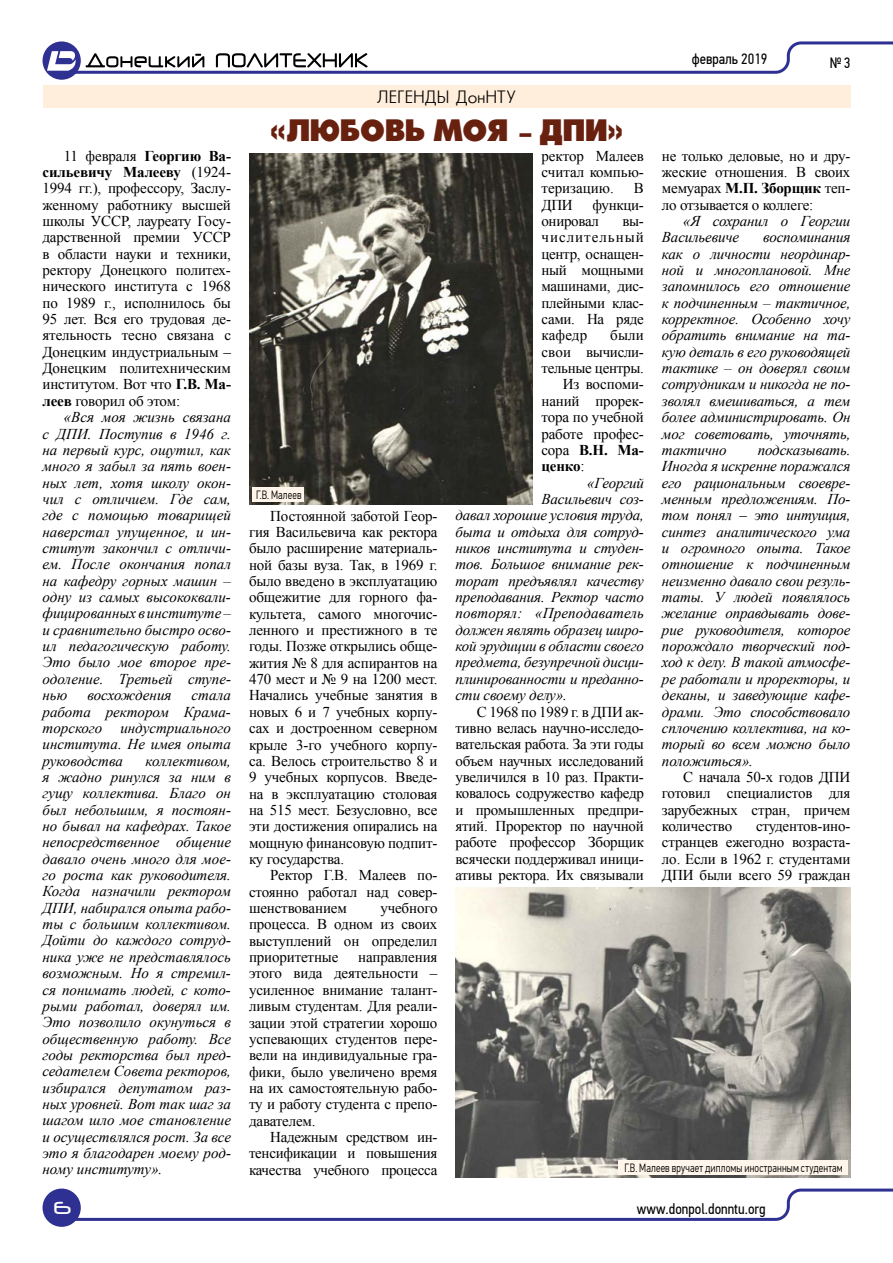
<style>
.page{position:relative;width:893px;height:1263px;background:#fff}
.page>*{position:absolute;margin:0;border:0;box-sizing:border-box;transform-origin:0 0}
.t1{font:33px "Futura Press Press";color:#69210f}
.t2{font:300 19.5px "Futura";letter-spacing:.025em;color:#000}
.t3{font:500 19.5px "Neuropol";color:#fff}
.t4{font:italic 15px/16.4px "Times New Roman";letter-spacing:-.01em;color:#000;text-align:justify}
.t5{font:15px/16.4px "Times New Roman";letter-spacing:-.01em;color:#000;text-align:justify}
.t6{font:15px "PF Din Text Cond Pro";color:#000}
.t7{font:italic 15px "Times New Roman";letter-spacing:.01em;color:#000}
.t8{font:700 15px "Times New Roman";letter-spacing:-.01em;color:#000}
.t9{font:300 12px "PF Din Text Cond Pro";letter-spacing:.015em;color:#000;scale:.9 1}
.s1{font-weight:700}
.s2{font-weight:400}
.s3{font-style:normal}
</style>
<div class="page">
<div style="left:43px;top:41px;width:38px;height:39px;background:#2e3092;border-radius:50%"></div>
<svg style="left:47px;top:41px;width:846px;height:33px"></svg>
<div style="left:43px;top:1188px;width:38px;height:39px;background:#2e3092;border-radius:50%"></div>
<svg style="left:50px;top:1188px;width:843px;height:33px"></svg>
<div style="left:43px;top:85px;width:807px;height:23px;background:#ffeedb"></div>
<img style="left:249px;top:153px;width:284px;height:352px">
<img style="left:455px;top:888px;width:395px;height:289px">
<div style="left:618px;top:1160px;width:229px;height:14px;background:#fff5ea"></div>
<div style="left:252px;top:487px;width:51px;height:15px;background:#fff5ea"></div>
<p class="t5" style="left:43px;top:147px;width:190px;text-indent:21px">11 февраля <span class="s1">Георгию Ва&shy;сильевичу Малееву</span> (1924- 1994 гг.), профессору, Заслу&shy;женному работнику высшей школы УССР, лауреату Госу&shy;дарственной премии УССР в области науки и техники, ректору Донецкого политех&shy;нического института с 1968 по 1989 г., исполнилось бы 95 лет. Вся его трудовая де&shy;ятельность тесно связана с Донецким индустриальным – Донецким политехническим институтом. Вот что <span class="s1">Г.В. Ма&shy;леев</span> говорил об этом:</p>
<p class="t4" style="left:43px;top:409px;width:190px;text-indent:21px">«Вся моя жизнь связана с ДПИ. Поступив в 1946 г. на первый курс, ощутил, как много я забыл за пять воен&shy;ных лет, хотя школу окон&shy;чил с отличием. Где сам, где с помощью товарищей наверстал упущенное, и ин&shy;ститут закончил с отличи&shy;ем. После окончания попал на кафедру горных машин – одну из самых высококвали&shy;фицированных в институте – и сравнительно быстро осво&shy;ил педагогическую работу.<br>Это было мое второе пре&shy;одоление. Третьей ступе&shy;нью</p>
<p class="t4" style="left:87px;top:687px;width:85px">восхождения</p>
<p class="t4" style="left:43px;top:687px;width:190px;text-indent:149px">стала работа ректором Крама&shy;торского индустриального института. Не имея опыта руководства</p>
<p class="t4" style="left:43px;top:752px;width:190px;text-indent:103px">коллективом, я жадно ринулся за ним в гущу коллектива. Благо он был небольшим, я постоян&shy;но бывал на кафедрах. Такое непосредственное общение давало очень много для мое&shy;го роста как руководителя.<br>Когда назначили ректором ДПИ, набирался опыта рабо&shy;ты с большим коллективом.<br>Дойти до каждого сотруд&shy;ника уже не представлялось возможным. Но я стремил&shy;ся понимать людей, с кото&shy;рыми работал, доверял им.<br>Это позволило окунуться в общественную работу. Все годы ректорства был пред&shy;седателем Совета ректоров, избирался депутатом раз&shy;ных уровней. Вот так шаг за шагом шло мое становление и осуществлялся рост. За все это я благодарен моему род&shy;ному институту».</p>
<h2 class="t2" style="left:377px;top:86px;width:140px">ЛЕГЕНДЫ ДонНТУ</h2>
<h1 class="t1" style="left:270px;top:110px;width:355px">«ЛЮБОВЬ МОЯ – ДПИ»</h1>
<p class="t6" style="left:692px;top:50px;width:77px">февраль 2019</p>
<p class="t6" style="left:830px;top:53px;width:22px">№ 3</p>
<p class="t9" style="left:256px;top:488px;width:52px">Г.В. Малеев</p>
<p class="t5" style="left:249px;top:507px;width:190px;text-indent:21px">Постоянной заботой Геор&shy;гия Васильевича как ректора было расширение материаль&shy;ной базы вуза. Так, в 1969 г. было введено в эксплуатацию общежитие для горного фа&shy;культета, самого многочис&shy;ленного и престижного в те годы. Позже открылись обще&shy;жития № 8 для аспирантов на 470 мест и № 9 на 1200 мест.<br>Начались учебные занятия в новых 6 и 7 учебных корпу&shy;сах и достроенном северном крыле 3-го учебного корпу&shy;са. Велось строительство 8 и 9 учебных корпусов. Введе&shy;на в эксплуатацию столовая на 515 мест. Безусловно, все эти достижения опирались на мощную финансовую подпит&shy;ку государства.</p>
<p class="t5" style="left:249px;top:867px;width:190px;text-indent:21px">Ректор Г.В. Малеев по&shy;стоянно работал над совер&shy;шенствованием</p>
<p class="t5" style="left:249px;top:900px;width:190px;text-indent:131px">учебного процесса. В одном из своих выступлений он определил приоритетные</p>
<p class="t5" style="left:249px;top:949px;width:190px;text-indent:109px">направления этого вида деятельности – усиленное внимание талант&shy;ливым студентам. Для реали&shy;зации этой стратегии хорошо успевающих студентов пере&shy;вели на индивидуальные гра&shy;фики, было увеличено время на их самостоятельную рабо&shy;ту и работу студента с препо&shy;давателем.</p>
<p class="t5" style="left:249px;top:1128px;width:190px;text-indent:21px">Надежным средством ин&shy;тенсификации и повышения качества учебного процесса</p>
<p class="t5" style="left:541px;top:147px;width:104px">ректор Малеев считал компью&shy;теризацию.</p>
<p class="t5" style="left:634px;top:180px;width:12px">В</p>
<p class="t5" style="left:541px;top:196px;width:104px;text-indent:51px">функци&shy;онировал</p>
<p class="t5" style="left:541px;top:196px;width:33px">ДПИ</p>
<p class="t5" style="left:541px;top:213px;width:104px;text-indent:81px">вы&shy;числительный центр, оснащен&shy;ный мощными машинами, дис&shy;плейными клас&shy;сами. На ряде кафедр</p>
<p class="t5" style="left:610px;top:327px;width:35px">были</p>
<p class="t5" style="left:541px;top:343px;width:104px">свои вычисли-</p>
<p class="t5" style="left:541px;top:360px;width:104px">тельные центры.</p>
<p class="t5" style="left:563px;top:376px;width:83px">Из воспоми-</p>
<p class="t5" style="left:541px;top:392px;width:104px">наний прорек-</p>
<p class="t5" style="left:541px;top:409px;width:104px">тора по учебной</p>
<p class="t5" style="left:541px;top:425px;width:104px">работе профес-</p>
<p class="t8" style="left:541px;top:439px;width:104px"><span class="s2">сора</span> В.Н. Ма-</p>
<p class="t8" style="left:541px;top:456px;width:45px">ценко<span class="s2">:</span></p>
<p class="t4" style="left:587px;top:474px;width:58px">«Георгий</p>
<p class="t4" style="left:541px;top:490px;width:104px">Васильевич соз-</p>
<p class="t4" style="left:455px;top:507px;width:190px">давал хорошие условия труда,</p>
<p class="t4" style="left:455px;top:523px;width:190px">быта и отдыха для сотруд-</p>
<p class="t4" style="left:455px;top:539px;width:190px">ников института и студен-</p>
<p class="t4" style="left:455px;top:556px;width:190px">тов. Большое внимание рек-</p>
<p class="t4" style="left:455px;top:572px;width:190px">торат предъявлял качеству</p>
<p class="t4" style="left:455px;top:588px;width:190px">преподавания. Ректор часто</p>
<p class="t7" style="left:455px;top:603px;width:190px">повторял: «Преподаватель</p>
<p class="t4" style="left:455px;top:621px;width:190px">должен являть образец широ-</p>
<p class="t4" style="left:455px;top:637px;width:190px">кой эрудиции в области своего</p>
<p class="t4" style="left:455px;top:654px;width:190px">предмета, безупречной дисци-</p>
<p class="t4" style="left:455px;top:670px;width:190px">плинированности и преданно-</p>
<p class="t4" style="left:455px;top:687px;width:113px">сти своему делу».</p>
<p class="t5" style="left:455px;top:703px;width:190px;text-indent:21px">С 1968 по 1989 г. в ДПИ ак&shy;тивно велась научно-исследо&shy;вательская работа. За эти годы объем научных исследований увеличился в 10 раз. Практи&shy;ковалось содружество кафедр и промышленных предпри&shy;ятий. Проректор по научной работе профессор Зборщик всячески поддерживал иници&shy;ативы ректора. Их связывали</p>
<p class="t5" style="left:662px;top:147px;width:190px">не только деловые, но и дру&shy;жеские отношения. В своих мемуарах <span class="s1">М.П. Зборщик</span> теп&shy;ло отзывается о коллеге:</p>
<p class="t4" style="left:662px;top:212px;width:190px;text-indent:21px">«Я сохранил о Георгии<br>Васильевиче</p>
<p class="t4" style="left:662px;top:229px;width:190px;text-indent:101px">воспоминания как о личности неординар&shy;ной и многоплановой. Мне запомнилось его отношение к подчиненным – тактичное, корректное. Особенно хочу обратить внимание на та&shy;кую деталь в его руководящей тактике – он доверял своим сотрудникам и никогда не по&shy;зволял вмешиваться, а тем более администрировать. Он мог советовать, уточнять, тактично</p>
<p class="t4" style="left:662px;top:441px;width:190px;text-indent:96px">подсказывать.<br>Иногда я искренне поражался его рациональным своевре&shy;менным предложениям. По&shy;том понял <span class="s3">–</span> это интуиция, синтез аналитического ума и огромного опыта. Такое отношение к подчиненным неизменно давало свои резуль&shy;таты. У людей появлялось желание оправдывать дове&shy;рие руководителя, которое порождало творческий под&shy;ход к делу. В такой атмосфе&shy;ре работали и проректоры, и деканы, и заведующие кафе&shy;драми. Это способствовало сплочению коллектива, на ко&shy;торый во всем можно было положиться».</p>
<p class="t5" style="left:662px;top:768px;width:190px;text-indent:21px">С начала 50-х годов ДПИ готовил специалистов для зарубежных стран, причем количество</p>
<p class="t5" style="left:662px;top:817px;width:190px;text-indent:94px">студентов-ино&shy;странцев ежегодно возраста&shy;ло. Если в 1962 г. студентами ДПИ были всего 59 граждан</p>
<p class="t9" style="left:624px;top:1160px;width:244px">Г.В. Малеев вручает дипломы иностранным студентам</p>
<h2 class="t3" style="left:53px;top:1199px;width:20px">6</h2>
<p class="t6" style="left:637px;top:1200px;width:130px">www.donpol.donntu.org</p>
</div>
